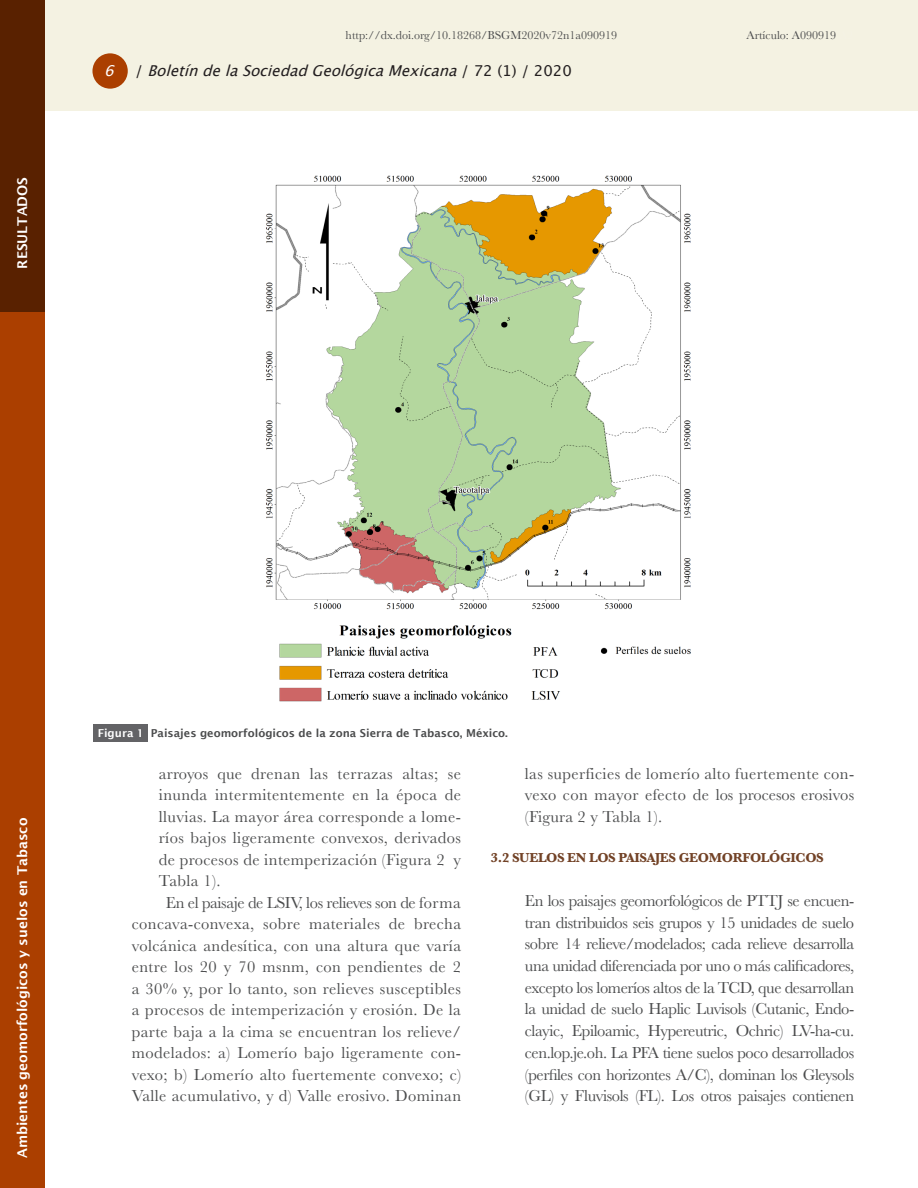
<style>
.page{position:relative;width:918px;height:1188px;background:#fff}
.page>*{position:absolute;margin:0;border:0;box-sizing:border-box;transform-origin:0 0}
.Texto_general{font:16.5px/21.5px "Baskerville";letter-spacing:.015em;color:#4b4c4d;text-align:justify}
.t1{font:italic 15px "Lucida Grande";color:#231f20}
.Secci_n{font:600 13.5px "Lucida Sans";color:#fff}
.Jerarqu_a_2{font:700 13.5px "Baskerville";letter-spacing:-.025em;color:#724226}
.t2{font:12px "Baskerville";color:#4b4c4d}
.Pie_de_figura{font:600 10.95px "Lucida Sans";color:#4b4c4d}
.Pie_de_figura__n_mer{font:600 10.95px "Lucida Sans";color:#fff}
.s1{color:#f4f2e5}
.s2{color:#fff}
.s3{font-style:normal}
</style>
<div class="page">
<div style="left:0;top:311px;width:44px;height:877px;background:#ab3f00"></div>
<div style="left:45px;top:0;width:873px;height:111px;background:#f4f2e2"></div>
<div style="left:92px;top:53px;width:36px;height:36px;background:#ab3f00;border-radius:50%"></div>
<div style="left:0;top:0;width:44px;height:311px;background:#592100"></div>
<img style="left:266px;top:175px;width:425px;height:527px">
<div style="left:94px;top:724px;width:54px;height:17px;background:#636366"></div>
<p class="Secci_n" style="left:15px;top:269px;width:93px;rotate:-90deg">RESULTADOS</p>
<p class="t2" style="left:346px;top:27px;width:273px">http://dx.doi.org/10.18268/BSGM2020v72n1a090919</p>
<p class="t2" style="left:747px;top:27px;width:108px">Artículo: A090919 <span class="s1">A2</span></p>
<p class="t1" style="left:104px;top:62px;width:469px"><span class="s2">6</span> <span class="s3">/</span> BoletíndelaSociedadGeológicaMexicana<span class="s3">/ 7 2 ( 1 ) / 2 0 2 0</span></p>
<p class="Secci_n" style="left:15px;top:1158px;width:342px;rotate:-90deg">Ambientes geomorfológicos y suelos en Tabasco</p>
<p class="Pie_de_figura__n_mer" style="left:98px;top:727px;width:48px">Figura 1</p>
<p class="Pie_de_figura" style="left:151px;top:727px;width:359px">Paisajes geomorfológicos de la zona Sierra de Tabasco, México.</p>
<p class="Texto_general" style="left:159px;top:763px;width:304px">arroyos que drenan las terrazas altas; se inunda intermitentemente en la época de lluvias. La mayor área corresponde a lome&shy;ríos bajos ligeramente convexos, derivados de procesos de intemperización (Figura 2 y Tabla 1).</p>
<p class="Texto_general" style="left:132px;top:892px;width:331px;text-indent:34px">En el paisaje de LSIV, los relieves son de forma concava-convexa, sobre materiales de brecha volcánica andesítica, con una altura que varía entre los 20 y 70 msnm, con pendientes de 2 a 30% y, por lo tanto, son relieves susceptibles a procesos de intemperización y erosión. De la parte baja a la cima se encuentran los relieve/ modelados: a) Lomerío bajo ligeramente con&shy;vexo; b) Lomerío alto fuertemente convexo; c)<br>Valle acumulativo, y d) Valle erosivo. Dominan</p>
<p class="Texto_general" style="left:525px;top:763px;width:331px">las superficies de lomerío alto fuertemente con&shy;vexo con mayor efecto de los procesos erosivos (Figura 2 y Tabla 1).</p>
<p class="Jerarqu_a_2" style="left:491px;top:849px;width:334px">3.2 SUELOS EN LOS PAISAJES GEOMORFOLÓGICOS</p>
<p class="Texto_general" style="left:525px;top:890px;width:331px">En los paisajes geomorfológicos de PTTJ se encuen&shy;tran distribuidos seis grupos y 15 unidades de suelo sobre 14 relieve/modelados; cada relieve desarrolla una unidad diferenciada por uno o más calificadores, excepto los lomeríos altos de la TCD, que desarrollan la unidad de suelo Haplic Luvisols (Cutanic, Endo&shy;clayic, Epiloamic, Hypereutric, Ochric) LV-ha-cu. cen.lop.je.oh. La PFA tiene suelos poco desarrollados (perfiles con horizontes A/C), dominan los Gleysols (GL) y Fluvisols (FL). Los otros paisajes contienen</p>
</div>
